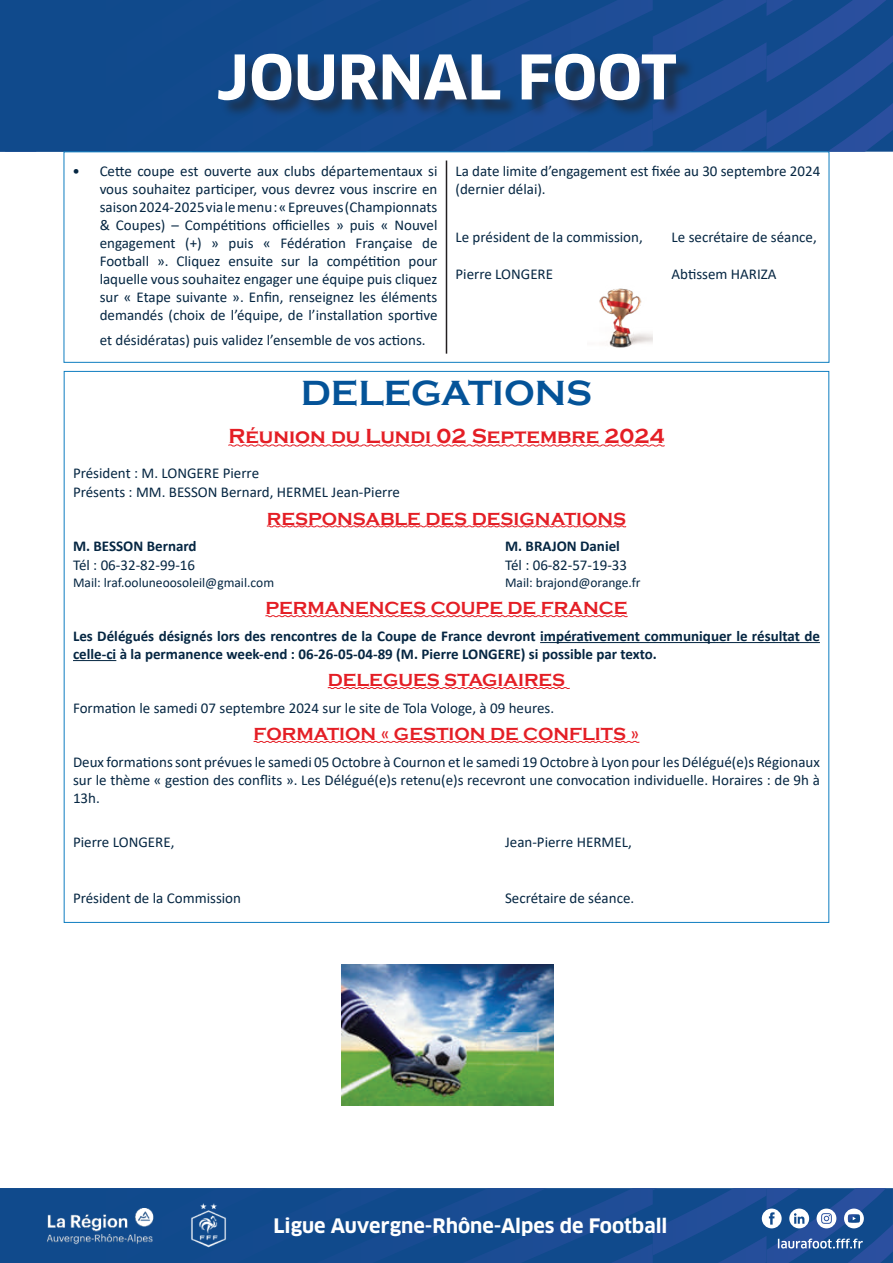
<style>
.page{position:relative;width:893px;height:1263px;background:#fff}
.page>*{position:absolute;margin:0;border:0;box-sizing:border-box;transform-origin:0 0}
.t1{font:700 60px "Clan OT";color:#fff}
.t2{font:700 36px "Copperplate Gothic";color:#045398}
.t3{font:700 21px "Copperplate Gothic";color:#e41e25}
.t4{font:700 19.5px "Clan OT";color:#fff}
.t5{font:700 18px "Copperplate Gothic";color:#e41e25}
.t6{font:15px/18px "Calibri";color:#052642;text-align:justify}
.t7{font:700 15px/18px "Calibri";color:#052642}
.t8{font:13.5px "Calibri";color:#052642}
</style>
<div class="page">
<svg style="left:0;top:0;width:893px;height:152px;background:#144b8f"></svg>
<svg style="left:0;top:1188px;width:893px;height:75px;background:#1c5192"></svg>
<div style="left:221px;top:56px;width:474px;height:62px;background:#231f20;opacity:.56"></div>
<svg style="left:228px;top:444px;width:437px;height:3px"></svg>
<svg style="left:266px;top:525px;width:361px;height:3px"></svg>
<svg style="left:265px;top:615px;width:363px;height:2px"></svg>
<hr style="left:540px;top:642px;width:280px;height:1px;background:#052642">
<hr style="left:73px;top:660px;width:43px;height:1px;background:#052642">
<svg style="left:327px;top:687px;width:243px;height:2px"></svg>
<svg style="left:253px;top:740px;width:387px;height:3px"></svg>
<img style="left:341px;top:965px;width:212px;height:141px">
<hr style="left:446px;top:161px;width:1px;height:193px;background:#231f20">
<img style="left:599px;top:288px;width:53px;height:60px">
<h1 class="t1" style="left:216px;top:42px;width:462px">JOURNAL FOOT</h1>
<p class="t6" style="left:100px;top:162px;width:339px;text-indent:-27px">• Cette coupe est ouverte aux clubs départementaux si vous souhaitez participer, vous devrez vous inscrire en saison 2024-2025 via le menu : « Epreuves (Championnats &amp; Coupes) – Compétitions officielles » puis « Nouvel engagement (+) » puis « Fédération Française de Football ». Cliquez ensuite sur la compétition pour laquelle vous souhaitez engager une équipe puis cliquez sur « Etape suivante ». Enfin, renseignez les éléments demandés (choix de l’équipe, de l’installation sportive</p>
<p class="t6" style="left:100px;top:331px;width:327px">et désidératas) puis validez l’ensemble de vos actions.</p>
<p class="t6" style="left:455px;top:162px;width:366px">La date limite d’engagement est fixée au 30 septembre 2024 (dernier délai).</p>
<p class="t6" style="left:455px;top:227px;width:189px">Le président de la commission,</p>
<p class="t6" style="left:671px;top:227px;width:147px">Le secrétaire de séance,</p>
<p class="t6" style="left:455px;top:264px;width:99px">Pierre LONGERE</p>
<p class="t6" style="left:671px;top:264px;width:106px">Abtissem HARIZA</p>
<h2 class="t2" style="left:301px;top:373px;width:293px">DELEGATIONS</h2>
<h3 class="t3" style="left:228px;top:425px;width:438px">Réunion du Lundi 02 Septembre 2024</h3>
<p class="t6" style="left:73px;top:464px;width:328px;line-height:18.9px">Président : M. LONGERE Pierre<br>Présents : MM. BESSON Bernard, HERMEL Jean-Pierre</p>
<p class="t5" style="left:267px;top:509px;width:361px">RESPONSABLE DES DESIGNATIONS</p>
<p class="t7" style="left:73px;top:537px;width:125px">M. BESSON Bernard</p>
<p class="t7" style="left:505px;top:537px;width:116px">M. BRAJON Daniel</p>
<p class="t6" style="left:73px;top:556px;width:124px">Tél : 06-32-82-99-16</p>
<p class="t6" style="left:505px;top:556px;width:124px">Tél : 06-82-57-19-33</p>
<p class="t8" style="left:73px;top:573px;width:203px">Mail: lraf.ooluneoosoleil@gmail.com</p>
<p class="t8" style="left:505px;top:573px;width:137px">Mail: brajond@orange.fr</p>
<p class="t5" style="left:265px;top:598px;width:363px">PERMANENCES COUPE DE FRANCE</p>
<p class="t7" style="left:73px;top:627px;width:748px">Les Délégués désignés lors des rencontres de la Coupe de France devront impérativement communiquer le résultat de celle-ci à la permanence week-end : 06-26-05-04-89 (M. Pierre LONGERE) si possible par texto.</p>
<p class="t5" style="left:328px;top:670px;width:239px">DELEGUES STAGIAIRES</p>
<p class="t6" style="left:73px;top:698px;width:483px">Formation le samedi 07 septembre 2024 sur le site de Tola Vologe, à 09 heures.</p>
<p class="t5" style="left:254px;top:724px;width:387px">FORMATION « GESTION DE CONFLITS »</p>
<p class="t6" style="left:73px;top:752px;width:748px">Deux formations sont prévues le samedi 05 Octobre à Cournon et le samedi 19 Octobre à Lyon pour les Délégué(e)s Régionaux sur le thème « gestion des conflits ». Les Délégué(e)s retenu(e)s recevront une convocation individuelle. Horaires : de 9h à 13h.</p>
<p class="t6" style="left:73px;top:832px;width:103px">Pierre LONGERE,</p>
<p class="t6" style="left:505px;top:832px;width:128px">Jean-Pierre HERMEL,</p>
<p class="t6" style="left:73px;top:889px;width:170px">Président de la Commission</p>
<p class="t6" style="left:505px;top:889px;width:131px">Secrétaire de séance.</p>
<h3 class="t4" style="left:273px;top:1214px;width:396px">Ligue Auvergne-Rhône-Alpes de Football</h3>
</div>
